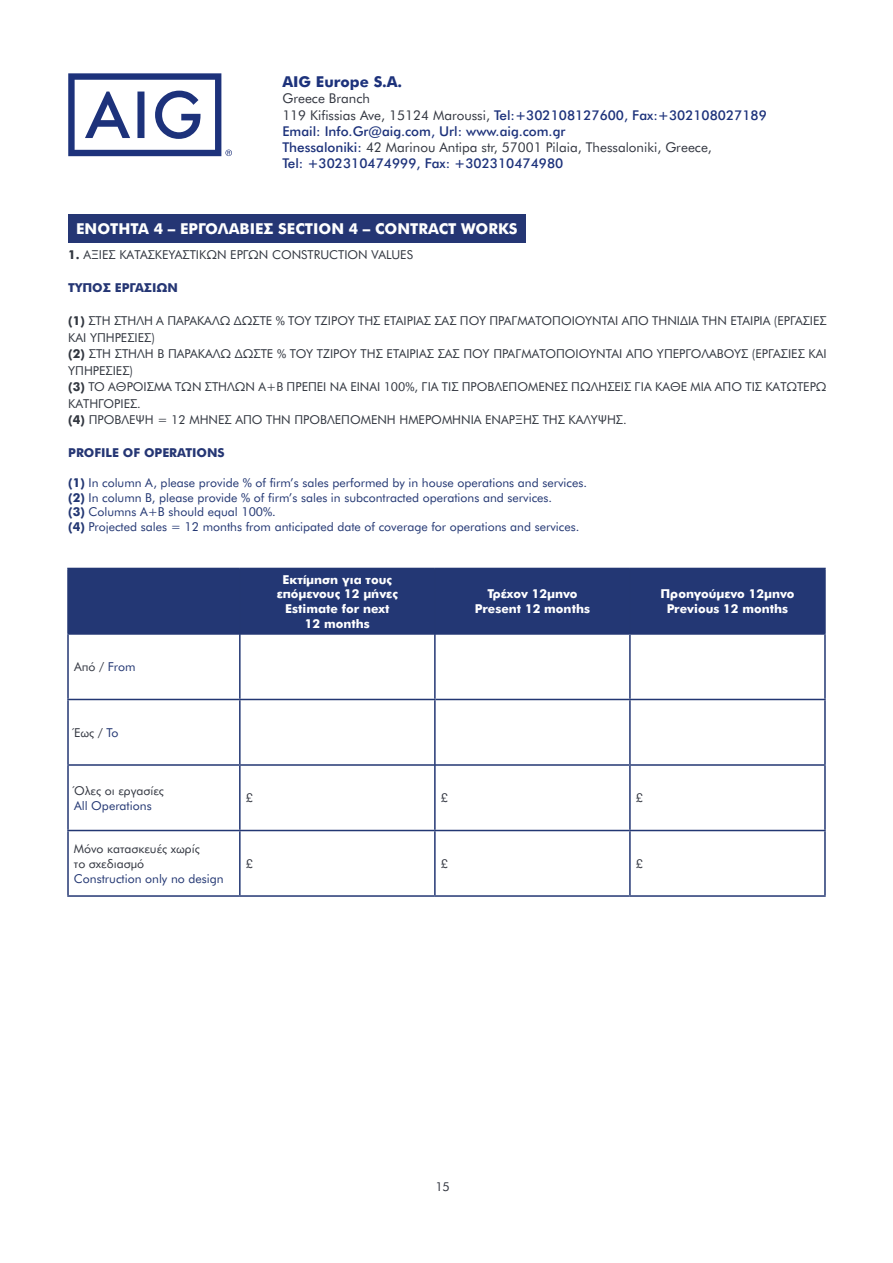
<style>
.page{position:relative;width:893px;height:1263px;background:#fff}
.page>*{position:absolute;margin:0;border:0;box-sizing:border-box;transform-origin:0 0}
.t1{font:700 15px "AIG Futura GR";color:#fff}
.t2{font:700 15px "AIG Futura GR";color:#1d327b}
.t3{font:500 13.5px/16.2px "AIG Futura GR";color:#1d327b}
.t4{font:12.3px/16.5px "AIG Futura GR";color:#323740}
.t5{font:12.3px/14.7px "AIG Futura GR";color:#233773}
.t6{font:700 12.3px/14.7px "AIG Futura GR";color:#fff;text-align:center}
.t7{font:12.3px/14.7px "AIG Futura GR";color:#333741}
.t8{font:700 12.3px "AIG Futura GR";color:#253674}
.s1{font-weight:400;color:#333741}
.s2{font-weight:700}
.s3{color:#233773}
</style>
<div class="page">
<svg style="left:68px;top:73px;width:164px;height:83px"></svg>
<div style="left:68px;top:215px;width:458px;height:28px;background:#253674"></div>
<div style="left:69px;top:569px;width:755px;height:64px;background:#233774"></div>
<hr style="left:67px;top:568px;width:173px;height:1px;background:#233773">
<hr style="left:67px;top:569px;width:2px;height:64px;background:#233773">
<hr style="left:240px;top:568px;width:195px;height:1px;background:#233773">
<hr style="left:239px;top:569px;width:2px;height:64px;background:#233773">
<hr style="left:435px;top:568px;width:195px;height:1px;background:#233773">
<hr style="left:434px;top:569px;width:2px;height:64px;background:#233773">
<hr style="left:630px;top:568px;width:196px;height:1px;background:#233773">
<hr style="left:629px;top:569px;width:2px;height:64px;background:#233773">
<hr style="left:824px;top:569px;width:2px;height:64px;background:#233773">
<hr style="left:67px;top:633px;width:174px;height:2px;background:#233773">
<hr style="left:67px;top:635px;width:2px;height:64px;background:#233773">
<hr style="left:434px;top:633px;width:196px;height:2px;background:#233773">
<hr style="left:630px;top:633px;width:196px;height:2px;background:#233773">
<hr style="left:629px;top:635px;width:2px;height:64px;background:#233773">
<hr style="left:824px;top:635px;width:2px;height:64px;background:#233773">
<hr style="left:67px;top:699px;width:172px;height:1px;background:#233773">
<hr style="left:67px;top:700px;width:2px;height:64px;background:#233773">
<hr style="left:436px;top:699px;width:194px;height:1px;background:#233773">
<hr style="left:630px;top:699px;width:196px;height:1px;background:#233773">
<hr style="left:629px;top:700px;width:2px;height:64px;background:#233773">
<hr style="left:824px;top:700px;width:2px;height:64px;background:#233773">
<hr style="left:67px;top:764px;width:172px;height:2px;background:#233773">
<hr style="left:67px;top:766px;width:2px;height:64px;background:#233773">
<hr style="left:67px;top:830px;width:172px;height:1px;background:#233773">
<hr style="left:67px;top:831px;width:2px;height:64px;background:#233773">
<hr style="left:67px;top:895px;width:172px;height:2px;background:#233773">
<hr style="left:239px;top:633px;width:197px;height:2px;background:#233773">
<hr style="left:239px;top:635px;width:2px;height:64px;background:#233773">
<hr style="left:434px;top:635px;width:2px;height:64px;background:#233773">
<hr style="left:239px;top:699px;width:197px;height:1px;background:#233773">
<hr style="left:239px;top:700px;width:2px;height:64px;background:#233773">
<hr style="left:434px;top:700px;width:2px;height:64px;background:#233773">
<hr style="left:239px;top:764px;width:197px;height:2px;background:#233773">
<hr style="left:239px;top:766px;width:2px;height:64px;background:#233773">
<hr style="left:239px;top:830px;width:195px;height:1px;background:#233773">
<hr style="left:239px;top:831px;width:2px;height:64px;background:#233773">
<hr style="left:239px;top:895px;width:195px;height:2px;background:#233773">
<hr style="left:434px;top:764px;width:195px;height:2px;background:#233773">
<hr style="left:434px;top:766px;width:2px;height:64px;background:#233773">
<hr style="left:434px;top:830px;width:195px;height:1px;background:#233773">
<hr style="left:434px;top:831px;width:2px;height:64px;background:#233773">
<hr style="left:434px;top:895px;width:195px;height:2px;background:#233773">
<hr style="left:629px;top:764px;width:197px;height:2px;background:#233773">
<hr style="left:629px;top:766px;width:2px;height:64px;background:#233773">
<hr style="left:824px;top:766px;width:2px;height:64px;background:#233773">
<hr style="left:629px;top:830px;width:197px;height:1px;background:#233773">
<hr style="left:629px;top:831px;width:2px;height:64px;background:#233773">
<hr style="left:824px;top:831px;width:2px;height:64px;background:#233773">
<hr style="left:629px;top:895px;width:197px;height:2px;background:#233773">
<p class="t2" style="left:282px;top:73px;width:121px">AIG Europe S.A.</p>
<p class="t3" style="left:282px;top:90px;width:486px"><span class="s1">Greece Branch<br>119 Kifissias Ave, 15124 Maroussi,</span> Tel:+302108127600, Fax:+302108027189<br>Email: Info.Gr@aig.com, Url: www.aig.com.gr<br>Thessaloniki: <span class="s1">42 Marinou Antipa str, 57001 Pilaia, Thessaloniki, Greece,<br></span>Tel: +302310474999, Fax: +302310474980</p>
<p class="t1" style="left:76px;top:219px;width:443px">ΕΝΟΤΗΤΑ 4 – ΕΡΓΟΛΑΒΙΕΣ SECTION 4 – CONTRACT WORKS</p>
<p class="t4" style="left:68px;top:247px;width:346px"><span class="s2">1.</span> ΑΞΊΕΣ KΑΤΑΣΚΕΥΑΣΤΙ ΚΏΝ EΡΓΩΝ CONSTRUCTION VALUES</p>
<p class="t8" style="left:68px;top:281px;width:111px">ΤΎΠΟΣ ΕΡΓΑΣΙΏΝ</p>
<p class="t4" style="left:68px;top:313px;width:502px"><span class="s2">(1)</span> ΣΤΗ ΣΤΉΛΗ Α ΠΑΡΑΚΑΛΏ ΔΏΣΤΕ % ΤΟΥ ΤΖΊΡΟΥ ΤΗΣ ΕΤΑΙ ΡΊΑΣ ΣΑΣ ΠΟΥ ΠΡΑΓΜΑΤΟΠΟΙΟΎ</p>
<p class="t4" style="left:592px;top:313px;width:236px">ΝΤΑΙ ΑΠΌ ΤΗΝΊΔΙΑ ΤΗΝ ΕΤΑΙ ΡΊΑ (ΕΡΓΑΣΊΕΣ</p>
<p class="t4" style="left:68px;top:329px;width:506px">ΚΑΙ ΥΠΗΡΕΣΊΕΣ)<br><span class="s2">(2)</span> ΣΤΗ ΣΤΉΛΗ Β ΠΑΡΑΚΑΛΏ ΔΏΣΤΕ % ΤΟΥ ΤΖΊΡΟΥ ΤΗΣ ΕΤΑΙ ΡΊΑΣ ΣΑΣ ΠΟΥ ΠΡΑΓΜΑΤΟΠΟΙΟΎ</p>
<p class="t4" style="left:596px;top:346px;width:230px">ΝΤΑΙ ΑΠΌ ΥΠΕΡΓΟΛΆΒΟΥΣ (ΕΡΓΑΣΊΕΣ ΚΑΙ</p>
<p class="t4" style="left:68px;top:362px;width:760px">ΥΠΗΡΕΣΊΕΣ)<br><span class="s2">(3)</span> ΤΟ ΆΘΡΟΙΣΜΑ ΤΩΝ ΣΤΗΛΏΝ Α+Β ΠΡΈΠΕΙ ΝΑ ΕΊΝΑΙ 100%, ΓΙΑ ΤΙΣ ΠΡΟΒΛΕΠΌΜΕΝΕΣ ΠΩΛΉΣΕΙΣ ΓΙΑ ΚΆΘΕ ΜΊΑ ΑΠΌ ΤΙΣ ΚΑΤΩΤΈΡΩ ΚΑΤΗΓΟΡΊΕΣ.<br><span class="s2">(4)</span> ΠΡΌΒΛΕΨΗ = 12 ΜΉ ΝΕΣ ΑΠΌ ΤΗΝ ΠΡΟΒΛΕΠΌΜΕΝΗ ΗΜΕΡΟΜΗΝΊΑ ΈΝΑΡΞΗΣ ΤΗΣ ΚΆΛΥΨΗΣ.</p>
<p class="t8" style="left:68px;top:446px;width:158px">PROFILE OF OPERATIONS</p>
<p class="t5" style="left:68px;top:475px;width:520px"><span class="s2">(1)</span> In column A, please provide % of firm’s sales performed by in house operations and services. <span class="s2">(2)</span> In column B, please provide % of firm’s sales in subcontracted operations and services.<br><span class="s2">(3)</span> Columns A+B should equal 100%.<br><span class="s2">(4)</span> Projected sales = 12 months from anticipated date of coverage for operations and services.</p>
<p class="t7" style="left:74px;top:659px;width:63px">Από / <span class="s3">From</span></p>
<p class="t7" style="left:74px;top:725px;width:46px">Έως / <span class="s3">To</span></p>
<p class="t7" style="left:74px;top:783px;width:91px">Όλες οι εργασίες</p>
<p class="t5" style="left:74px;top:798px;width:79px">All Operations</p>
<p class="t7" style="left:74px;top:841px;width:127px">Μόνο κατασκευές χωρίς το σχεδιασμό</p>
<p class="t5" style="left:74px;top:871px;width:151px">Construction only no design</p>
<p class="t6" style="left:277px;top:572px;width:123px">Εκτίμηση για τους επόμενους 12 μήνες<br>Estimate for next<br>12 months</p>
<p class="t6" style="left:475px;top:587px;width:117px">Τρέχον 12μηνο<br>Present 12 months</p>
<p class="t6" style="left:660px;top:587px;width:136px">Προηγούμενο 12μηνο<br>Previous 12 months</p>
<p class="t7" style="left:246px;top:790px;width:9px">£</p>
<p class="t7" style="left:441px;top:790px;width:9px">£</p>
<p class="t7" style="left:636px;top:790px;width:9px">£</p>
<p class="t7" style="left:246px;top:856px;width:9px">£</p>
<p class="t7" style="left:441px;top:856px;width:9px">£</p>
<p class="t7" style="left:636px;top:856px;width:9px">£</p>
<p class="t7" style="left:435px;top:1179px;width:16px">15</p>
</div>
